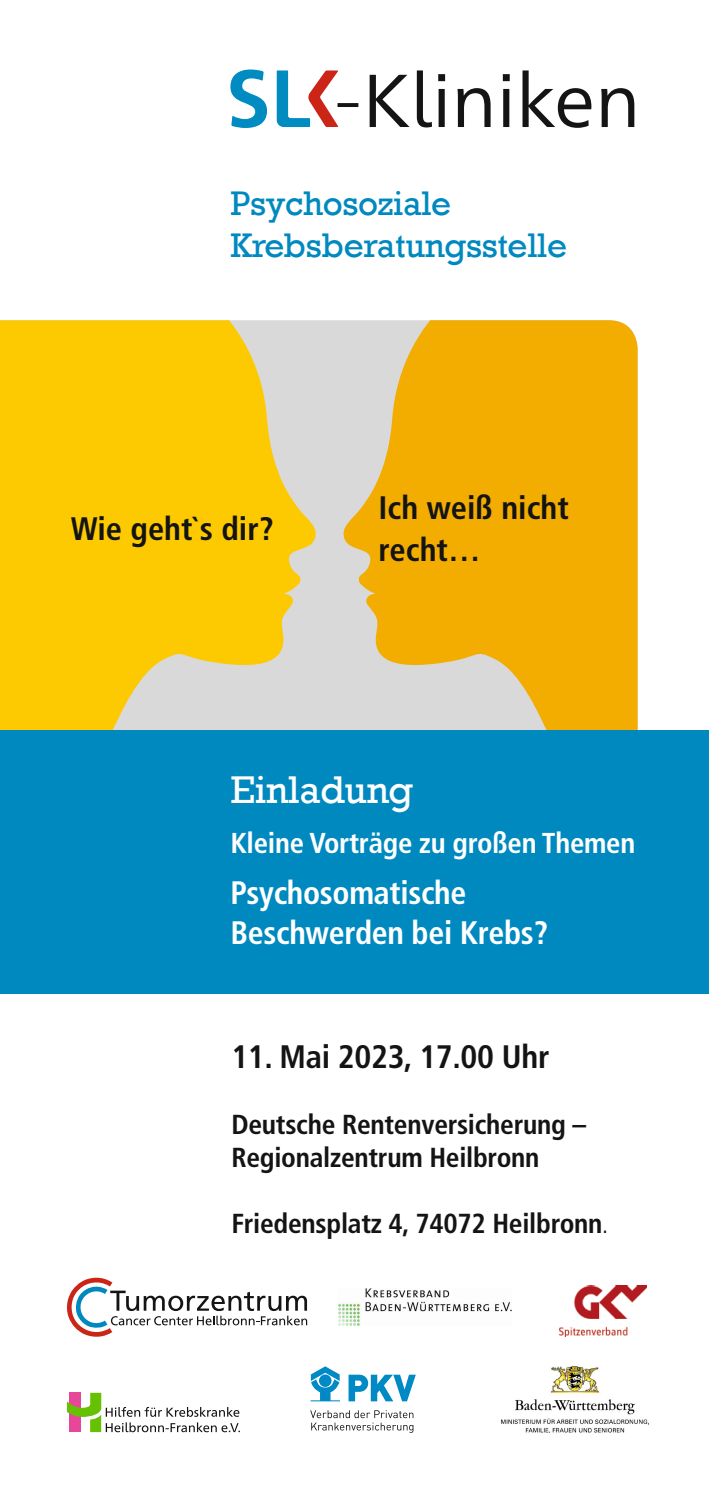
<style>
.page{position:relative;width:709px;height:1489px;background:#fff}
.page>*{position:absolute;margin:0;border:0;box-sizing:border-box;transform-origin:0 0}
.t1{font:39.5px "Rockwell";letter-spacing:-.01em;color:#fff}
.t2{font:35px/42px "Rockwell";letter-spacing:-.01em;color:#0089bf}
.t3{font:700 condensed 32.5px/42.2px "Frutiger LT";color:#131413}
.t4{font:700 condensed 32.5px/40px "Frutiger LT";letter-spacing:-.01em;color:#fff}
.t5{font:700 condensed 28.75px "Frutiger LT";letter-spacing:-.01em;color:#fff}
.t6{font:700 condensed 27.5px/33px "Frutiger LT";letter-spacing:-.01em;color:#131413}
.s1{font-weight:300;font-size:25px}
</style>
<div class="page">
<div style="left:320px;top:320px;width:19px;height:410px;background:#d9d9d9"></div>
<svg style="left:0;top:320px;width:320px;height:410px;background:#f7cb22"></svg>
<svg style="left:339px;top:320px;width:298px;height:410px;background:#edb631"></svg>
<div style="left:0;top:730px;width:709px;height:264px;background:#0089bf"></div>
<svg style="left:369px;top:70px;width:265px;height:58px"></svg>
<svg style="left:277px;top:70px;width:61px;height:57px"></svg>
<svg style="left:230px;top:69px;width:37px;height:59px"></svg>
<svg style="left:337px;top:103px;width:21px;height:4px"></svg>
<svg style="left:67px;top:1392px;width:173px;height:39px"></svg>
<img style="left:339px;top:1288px;width:172px;height:37px">
<img style="left:502px;top:1366px;width:146px;height:65px">
<svg style="left:67px;top:1277px;width:240px;height:59px"></svg>
<img style="left:559px;top:1285px;width:87px;height:51px">
<svg style="left:310px;top:1410px;width:103px;height:22px"></svg>
<svg style="left:348px;top:1374px;width:68px;height:27px"></svg>
<svg style="left:310px;top:1366px;width:30px;height:35px"></svg>
<p class="t2" style="left:230px;top:183px;width:338px">Psychosoziale<br>Krebsberatungsstelle</p>
<p class="t3" style="left:71px;top:507px;width:204px">Wie geht`s dir?</p>
<p class="t3" style="left:378px;top:486px;width:192px">Ich weiß nicht recht…</p>
<h1 class="t1" style="left:230px;top:767px;width:184px">Einladung</h1>
<p class="t5" style="left:230px;top:826px;width:406px">Kleine Vorträge zu großen Themen</p>
<p class="t4" style="left:230px;top:872px;width:319px">Psychosomatische<br>Beschwerden bei Krebs?</p>
<p class="t3" style="left:231px;top:1035px;width:319px">11. Mai 2023, 17.00 Uhr</p>
<p class="t6" style="left:231px;top:1107px;width:356px">Deutsche Rentenversicherung –<br>Regionalzentrum Heilbronn</p>
<p class="t6" style="left:231px;top:1206px;width:378px">Friedensplatz 4, 74072 Heilbronn<span class="s1">.</span></p>
</div>
